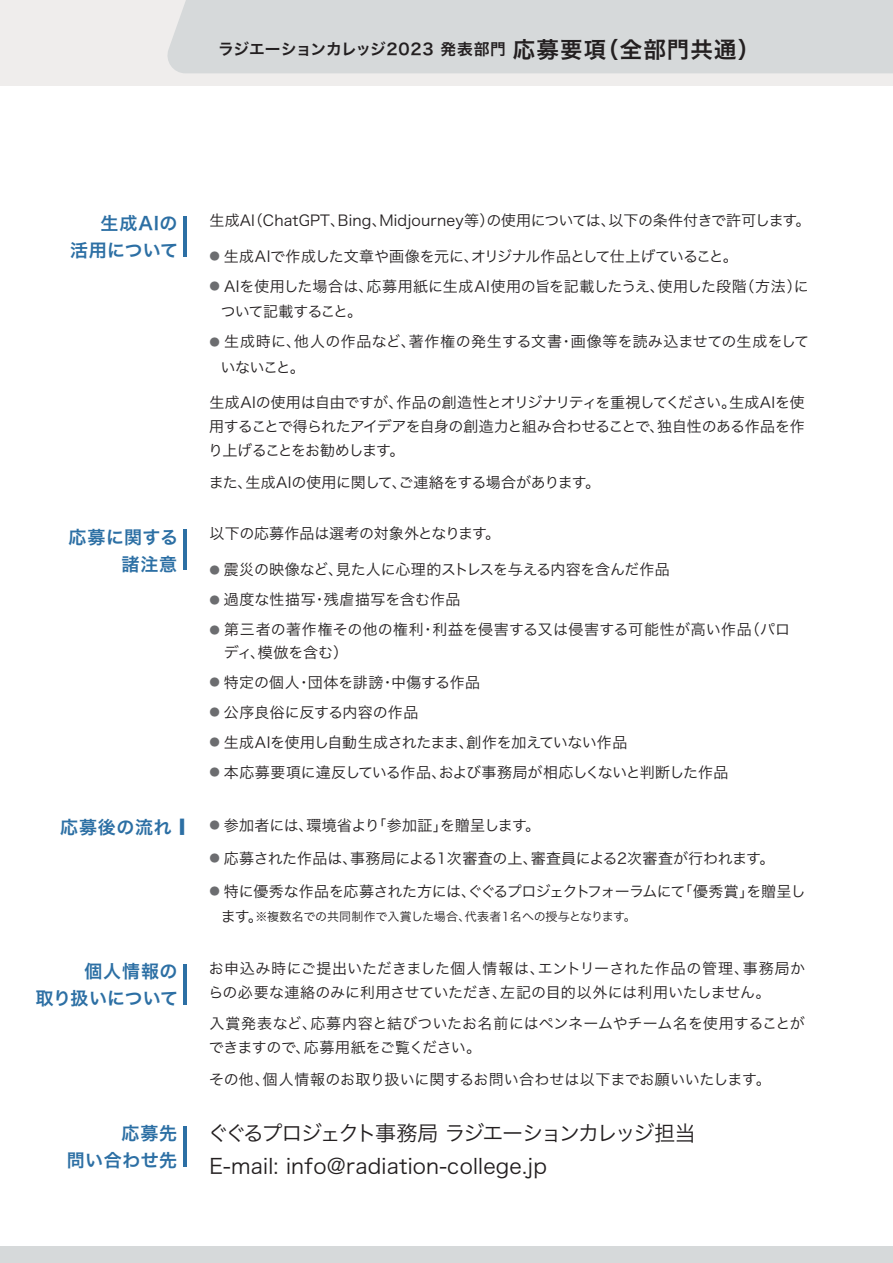
<style>
.page{position:relative;width:893px;height:1263px;background:#fff}
.page>*{position:absolute;margin:0;border:0;box-sizing:border-box;transform-origin:0 0}
.t1{font:21px/33px "Hira Kaku Pro W3";letter-spacing:.01em;color:#231f20}
.t2{font:18px/27px "Hira Kaku Pro W6";letter-spacing:.03em;color:#2c6fa4;text-align:right}
.t3{font:18px/27px "Hira Kaku Pro W6";letter-spacing:.01em;color:#2c6fa4;text-align:right}
.t4{font:15.75px "Hira Kaku Pro W6";letter-spacing:.005em;color:#231f20}
.t5{font:15px/24px "Hira Kaku Pro W3";letter-spacing:-.005em;color:#231f20}
.t6{font:15px/25.5px "Hira Kaku Pro W3";letter-spacing:.015em;color:#231f20}
.t7{font:15px "Hira Kaku Pro W3";letter-spacing:-.03em;color:#231f20}
.t8{font:15px "Hira Kaku Pro W3";letter-spacing:-.025em;color:#231f20}
.t9{font:15px "Hira Kaku Pro W3";letter-spacing:.03em;color:#231f20}
.t10{font:12px "Hira Kaku Pro W3";letter-spacing:-.005em;color:#231f20}
.s1{font-size:22.5px}
.s2{font-size:10.5px;color:#6c6d70}
.s3{font-size:21.6px}
.s4{font-size:15px}
</style>
<div class="page">
<div style="left:0;top:1246px;width:893px;height:17px;background:#d6d9da"></div>
<div style="left:0;top:0;width:893px;height:85px;background:#efedec"></div>
<div style="left:167px;top:0;width:726px;height:73px;background:#d6d9da"></div>
<hr style="left:183px;top:1126px;width:4px;height:41px;background:#2c6fa4">
<hr style="left:183px;top:216px;width:4px;height:41px;background:#2c6fa4">
<hr style="left:183px;top:530px;width:4px;height:40px;background:#2c6fa4">
<hr style="left:183px;top:964px;width:4px;height:40px;background:#2c6fa4">
<p class="t4" style="left:218px;top:35px;width:544px">ラジエーションカレッジ2023 発表部門 <span class="s1">応募要項（全部門共通）</span></p>
<p class="t2" style="left:70px;top:209px;width:110px">生成AIの<br>活用について</p>
<p class="t5" style="left:209px;top:207px;width:603px">生成AI（ChatGPT、Bing、Midjourney等）の使用については、以下の条件付きで許可します。</p>
<p class="t5" style="left:209px;top:243px;width:530px"><span class="s2">●</span> 生成AIで作成した文章や画像を元に、オリジナル作品として仕上げていること。</p>
<p class="t5" style="left:221px;top:272px;width:590px;line-height:25.5px;text-indent:-11px"><span class="s2">●</span> AIを使用した場合は、応募用紙に生成AI使用の旨を記載したうえ、使用した段階（方法）について記載すること。</p>
<p class="t6" style="left:221px;top:328px;width:590px;text-indent:-11px"><span class="s2">●</span> 生成時に、他人の作品など、著作権の発生する文書・画像等を読み込ませての生成をしていないこと。</p>
<p class="t5" style="left:208px;top:390px;width:598px;text-align:justify">生成AIの使用は自由ですが、作品の創造性とオリジナリティを重視してください。生成AIを使用することで得られたアイデアを自身の創造力と組み合わせることで、独自性のある作品を作り上げることをお勧めします。</p>
<p class="t5" style="left:209px;top:469px;width:393px">また、生成AIの使用に関して、ご連絡をする場合があります。</p>
<p class="t2" style="left:69px;top:523px;width:111px">応募に関する</p>
<p class="t5" style="left:209px;top:520px;width:292px">以下の応募作品は選考の対象外となります。</p>
<p class="t2" style="left:122px;top:550px;width:57px">諸注意</p>
<p class="t5" style="left:209px;top:557px;width:462px"><span class="s2">●</span> 震災の映像など、見た人に心理的ストレスを与える内容を含んだ作品</p>
<p class="t9" style="left:209px;top:586px;width:253px"><span class="s2">●</span> 過度な性描写・残虐描写を含む作品</p>
<p class="t6" style="left:224px;top:617px;width:568px;line-height:22.5px;text-indent:-14px"><span class="s2">●</span> 第三者の著作権その他の権利・利益を侵害する又は侵害する可能性が高い作品（パロディ、模倣を含む）</p>
<p class="t5" style="left:209px;top:669px;width:272px"><span class="s2">●</span> 特定の個人・団体を誹謗・中傷する作品</p>
<p class="t5" style="left:209px;top:699px;width:210px"><span class="s2">●</span> 公序良俗に反する内容の作品</p>
<p class="t8" style="left:209px;top:729px;width:420px"><span class="s2">●</span> 生成AIを使用し自動生成されたまま、創作を加えていない作品</p>
<p class="t5" style="left:209px;top:759px;width:521px"><span class="s2">●</span> 本応募要項に違反している作品、および事務局が相応しくないと判断した作品</p>
<p class="t2" style="left:60px;top:813px;width:126px">応募後の流れ <span class="s3">■</span></p>
<p class="t5" style="left:209px;top:812px;width:332px"><span class="s2">●</span> 参加者には、環境省より「参加証」を贈呈します。</p>
<p class="t5" style="left:209px;top:845px;width:567px"><span class="s2">●</span> 応募された作品は、事務局による1次審査の上、審査員による2次審査が行われます。</p>
<p class="t7" style="left:209px;top:878px;width:598px"><span class="s2">●</span> 特に優秀な作品を応募された方には、ぐぐるプロジェクトフォーラムにて「優秀賞」を贈呈し</p>
<p class="t10" style="left:221px;top:906px;width:416px"><span class="s4">ます。</span>※複数名での共同制作で入賞した場合、代表者1名への授与となります。</p>
<p class="t3" style="left:35px;top:957px;width:144px">個人情報の<br>取り扱いについて</p>
<p class="t6" style="left:208px;top:955px;width:598px;line-height:24px">お申込み時にご提出いただきました個人情報は、エントリーされた作品の管理、事務局からの必要な連絡のみに利用させていただき、左記の目的以外には利用いたしません。</p>
<p class="t5" style="left:209px;top:1010px;width:598px">入賞発表など、応募内容と結びついたお名前にはペンネームやチーム名を使用することができますので、応募用紙をご覧ください。</p>
<p class="t5" style="left:209px;top:1066px;width:563px">その他、個人情報のお取り扱いに関するお問い合わせは以下までお願いいたします。</p>
<p class="t2" style="left:67px;top:1119px;width:112px">応募先<br>問い合わせ先</p>
<h1 class="t1" style="left:208px;top:1115px;width:490px">ぐぐるプロジェクト事務局 ラジエーションカレッジ担当<br>E-mail: info@radiation-college.jp</h1>
</div>
